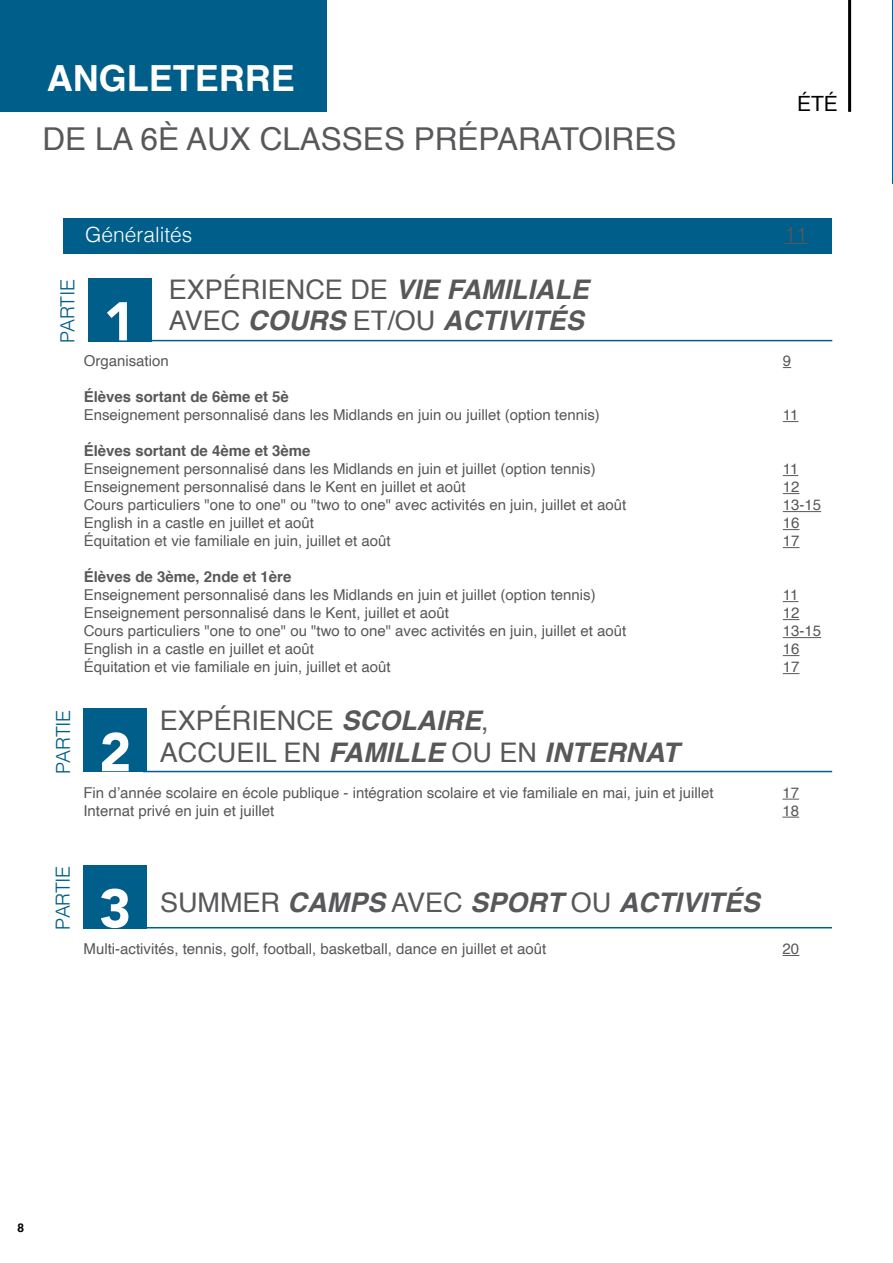
<style>
.page{position:relative;width:893px;height:1263px;background:#fff}
.page>*{position:absolute;margin:0;border:0;box-sizing:border-box;transform-origin:0 0}
.t1{font:900 54px "Avenir";color:#fff}
.t2{font:700 36px "Helvetica";color:#fff}
.t3{font:31.5px "Helvetica";color:#58585a}
.t4{font:italic 700 27px/31.5px "Helvetica";color:#58585a}
.t5{font:27px/31.5px "Helvetica";color:#58585a}
.t6{font:300 21px "Helvetica";color:#fff}
.t7{font:21px "Helvetica";color:#000}
.t8{font:300 21px "Helvetica";color:#58585a}
.t9{font:300 19.5px "Helvetica";letter-spacing:-.02em;color:#005e8a}
.t10{font:15px "Helvetica";color:#58585a}
.t11{font:700 15px "Helvetica";color:#58585a}
.t12{font:700 12px "Helvetica";color:#000}
.s1{font-weight:400;font-style:normal}
.s2{font-weight:700;font-style:italic}
</style>
<div class="page">
<hr style="left:892px;top:0;width:1px;height:184px;background:#005e8a">
<div style="left:0;top:0;width:326px;height:111px;background:#005e8a"></div>
<hr style="left:848px;top:0;width:3px;height:112px;background:#000">
<div style="left:64px;top:218px;width:768px;height:36px;background:#005e8a"></div>
<svg style="left:784px;top:243px;width:23px;height:1px"></svg>
<svg style="left:783px;top:421px;width:15px;height:1px"></svg>
<svg style="left:783px;top:475px;width:15px;height:1px"></svg>
<svg style="left:783px;top:493px;width:16px;height:1px"></svg>
<hr style="left:783px;top:511px;width:38px;height:1px;background:#58585a">
<svg style="left:783px;top:529px;width:16px;height:1px"></svg>
<svg style="left:783px;top:547px;width:16px;height:1px"></svg>
<svg style="left:783px;top:601px;width:15px;height:1px"></svg>
<svg style="left:783px;top:619px;width:16px;height:1px"></svg>
<hr style="left:783px;top:637px;width:38px;height:1px;background:#58585a">
<svg style="left:783px;top:655px;width:16px;height:1px"></svg>
<svg style="left:783px;top:673px;width:16px;height:1px"></svg>
<div style="left:88px;top:278px;width:64px;height:63px;background:#005e8a"></div>
<hr style="left:148px;top:340px;width:684px;height:1px;background:#005e8a">
<svg style="left:782px;top:799px;width:17px;height:1px"></svg>
<svg style="left:782px;top:817px;width:17px;height:1px"></svg>
<div style="left:83px;top:708px;width:64px;height:64px;background:#005e8a"></div>
<hr style="left:143px;top:771px;width:689px;height:1px;background:#005e8a">
<svg style="left:783px;top:955px;width:16px;height:1px"></svg>
<div style="left:83px;top:865px;width:64px;height:63px;background:#005e8a"></div>
<hr style="left:143px;top:927px;width:689px;height:1px;background:#005e8a">
<h2 class="t2" style="left:47px;top:49px;width:250px">ANGLETERRE</h2>
<h3 class="t3" style="left:43px;top:114px;width:635px">DE LA 6È AUX CLASSES PRÉPARATOIRES</h3>
<h3 class="t7" style="left:797px;top:88px;width:42px">ÉTÉ</h3>
<h3 class="t9" style="left:51px;top:343px;width:66px;rotate:-90deg">PARTIE</h3>
<h3 class="t6" style="left:85px;top:217px;width:109px">Généralités</h3>
<h3 class="t8" style="left:784px;top:217px;width:25px">11</h3>
<h3 class="t4" style="left:169px;top:274px;width:422px"><span class="s1">EXPÉRIENCE DE</span> VIE FAMILIALE<br><span class="s1">AVEC</span> COURS <span class="s1">ET/OU</span> ACTIVITÉS</h3>
<p class="t10" style="left:84px;top:350px;width:87px">Organisation</p>
<p class="t10" style="left:783px;top:350px;width:10px">9</p>
<p class="t11" style="left:84px;top:385px;width:207px">Élèves sortant de 6ème et 5è</p>
<p class="t10" style="left:84px;top:404px;width:518px">Enseignement personnalisé dans les Midlands en juin ou juillet (option tennis)</p>
<p class="t10" style="left:783px;top:404px;width:17px">11</p>
<p class="t11" style="left:84px;top:439px;width:228px">Élèves sortant de 4ème et 3ème</p>
<p class="t10" style="left:84px;top:458px;width:513px">Enseignement personnalisé dans les Midlands en juin et juillet (option tennis)</p>
<p class="t10" style="left:783px;top:458px;width:17px">11</p>
<p class="t10" style="left:84px;top:476px;width:383px">Enseignement personnalisé dans le Kent en juillet et août</p>
<p class="t10" style="left:783px;top:476px;width:18px">12</p>
<p class="t10" style="left:84px;top:494px;width:544px">Cours particuliers "one to one" ou "two to one" avec activités en juin, juillet et août</p>
<p class="t10" style="left:783px;top:494px;width:40px">13-15</p>
<p class="t10" style="left:84px;top:512px;width:232px">English in a castle en juillet et août</p>
<p class="t10" style="left:783px;top:512px;width:18px">16</p>
<p class="t10" style="left:84px;top:530px;width:308px">Équitation et vie familiale en juin, juillet et août</p>
<p class="t10" style="left:783px;top:530px;width:18px">17</p>
<p class="t11" style="left:84px;top:565px;width:209px">Élèves de 3ème, 2nde et 1ère</p>
<p class="t10" style="left:84px;top:584px;width:513px">Enseignement personnalisé dans les Midlands en juin et juillet (option tennis)</p>
<p class="t10" style="left:783px;top:584px;width:17px">11</p>
<p class="t10" style="left:84px;top:602px;width:367px">Enseignement personnalisé dans le Kent, juillet et août</p>
<p class="t10" style="left:783px;top:602px;width:18px">12</p>
<p class="t10" style="left:84px;top:620px;width:544px">Cours particuliers "one to one" ou "two to one" avec activités en juin, juillet et août</p>
<p class="t10" style="left:783px;top:620px;width:40px">13-15</p>
<p class="t10" style="left:84px;top:638px;width:232px">English in a castle en juillet et août</p>
<p class="t10" style="left:783px;top:638px;width:18px">16</p>
<p class="t10" style="left:84px;top:656px;width:308px">Équitation et vie familiale en juin, juillet et août</p>
<p class="t10" style="left:783px;top:656px;width:18px">17</p>
<h1 class="t1" style="left:104px;top:275px;width:33px">1</h1>
<h3 class="t9" style="left:47px;top:774px;width:66px;rotate:-90deg">PARTIE</h3>
<h3 class="t5" style="left:160px;top:706px;width:521px">EXPÉRIENCE <span class="s2">SCOLAIRE</span>,<br>ACCUEIL EN <span class="s2">FAMILLE</span> OU EN <span class="s2">INTERNAT</span></h3>
<p class="t10" style="left:83px;top:781px;width:632px">Fin d’année scolaire en école publique - intégration scolaire et vie familiale en mai, juin et juillet</p>
<p class="t10" style="left:782px;top:781px;width:18px">17</p>
<p class="t10" style="left:83px;top:799px;width:192px">Internat privé en juin et juillet</p>
<p class="t10" style="left:782px;top:799px;width:18px">18</p>
<h1 class="t1" style="left:99px;top:706px;width:33px">2</h1>
<h3 class="t9" style="left:46px;top:930px;width:66px;rotate:-90deg">PARTIE</h3>
<h3 class="t4" style="left:160px;top:887px;width:601px"><span class="s1">SUMMER</span> CAMPS <span class="s1">AVEC</span> SPORT <span class="s1">OU</span> ACTIVITÉS</h3>
<p class="t10" style="left:84px;top:937px;width:464px">Multi-activités, tennis, golf, football, basketball, dance en juillet et août</p>
<p class="t10" style="left:783px;top:937px;width:18px">20</p>
<h1 class="t1" style="left:99px;top:862px;width:33px">3</h1>
<p class="t12" style="left:18px;top:1218px;width:8px">8</p>
</div>
